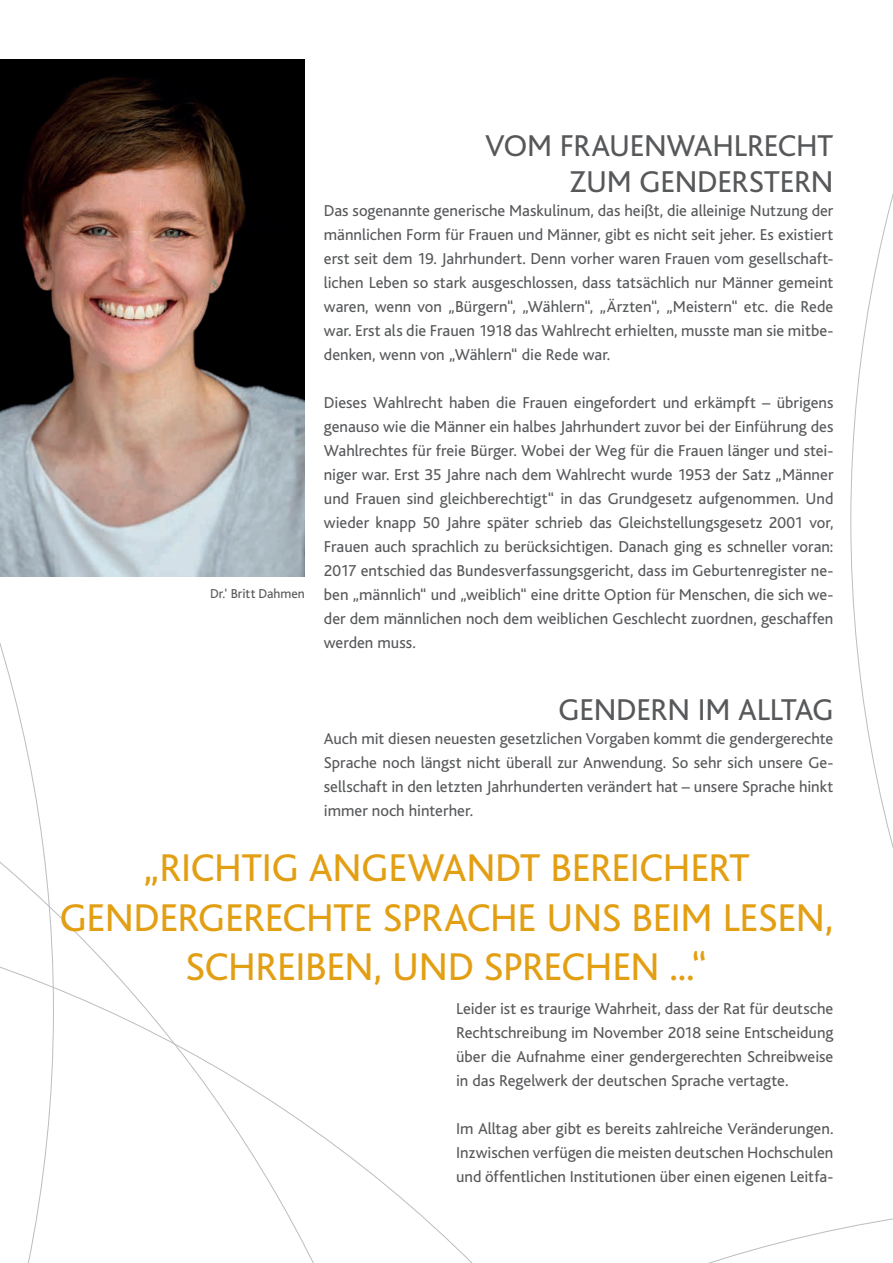
<style>
.page{position:relative;width:893px;height:1263px;background:#fff}
.page>*{position:absolute;margin:0;border:0;box-sizing:border-box;transform-origin:0 0}
.t1{font:40.5px/49.5px "Bliss";letter-spacing:-.01em;color:#e39f13;text-align:center}
.t2{font:31.5px/36px "Bliss";letter-spacing:-.005em;color:#57585a;text-align:right}
.t3{font:16.5px/24px "Bliss";color:#57585a;text-align:justify}
.t4{font:13.5px "Bliss";color:#57585a}
</style>
<div class="page">
<svg style="left:0;top:576px;width:406px;height:626px"></svg>
<svg style="left:850px;top:193px;width:43px;height:656px"></svg>
<svg style="left:28px;top:1202px;width:865px;height:61px"></svg>
<img style="left:0;top:59px;width:305px;height:517px">
<p class="t4" style="left:210px;top:587px;width:96px">Dr.‘ Britt Dahmen</p>
<h2 class="t2" style="left:485px;top:128px;width:350px">VOM FRAUENWAHLRECHT<br>ZUM GENDERSTERN</h2>
<p class="t3" style="left:324px;top:199px;width:511px">Das sogenannte generische Maskulinum, das heißt, die alleinige Nutzung der männlichen Form für Frauen und Männer, gibt es nicht seit jeher. Es existiert erst seit dem 19. Jahrhundert. Denn vorher waren Frauen vom gesellschaft&shy;lichen Leben so stark ausgeschlossen, dass tatsächlich nur Männer gemeint waren, wenn von „Bürgern“, „Wählern“, „Ärzten“, „Meistern“ etc. die Rede war. Erst als die Frauen 1918 das Wahlrecht erhielten, musste man sie mitbe&shy;denken, wenn von „Wählern“ die Rede war.</p>
<p class="t3" style="left:324px;top:391px;width:511px">Dieses Wahlrecht haben die Frauen eingefordert und erkämpft – übrigens genauso wie die Männer ein halbes Jahrhundert zuvor bei der Einführung des Wahlrechtes für freie Bürger. Wobei der Weg für die Frauen länger und stei&shy;niger war. Erst 35 Jahre nach dem Wahlrecht wurde 1953 der Satz „Männer und Frauen sind gleichberechtigt“ in das Grundgesetz aufgenommen. Und wieder knapp 50 Jahre später schrieb das Gleichstellungsgesetz 2001 vor, Frauen auch sprachlich zu berücksichtigen. Danach ging es schneller voran:<br>2017 entschied das Bundesverfassungsgericht, dass im Geburtenregister ne&shy;ben „männlich“ und „weiblich“ eine dritte Option für Menschen, die sich we&shy;der dem männlichen noch dem weiblichen Geschlecht zuordnen, geschaffen werden muss.</p>
<h2 class="t2" style="left:559px;top:692px;width:276px">GENDERN IM ALLTAG</h2>
<p class="t3" style="left:324px;top:727px;width:511px">Auch mit diesen neuesten gesetzlichen Vorgaben kommt die gendergerechte Sprache noch längst nicht überall zur Anwendung. So sehr sich unsere Ge&shy;sellschaft in den letzten Jahrhunderten verändert hat – unsere Sprache hinkt immer noch hinterher.</p>
<h1 class="t1" style="left:60px;top:844px;width:775px">„RICHTIG ANGEWANDT BEREICHERT<br>GENDERGERECHTE SPRACHE UNS BEIM LESEN,<br>SCHREIBEN, UND SPRECHEN ...“</h1>
<p class="t3" style="left:456px;top:997px;width:379px">Leider ist es traurige Wahrheit, dass der Rat für deutsche Rechtschreibung im November 2018 seine Entscheidung über die Aufnahme einer gendergerechten Schreibweise in das Regelwerk der deutschen Sprache vertagte.</p>
<p class="t3" style="left:456px;top:1117px;width:379px">Im Alltag aber gibt es bereits zahlreiche Veränderungen.<br>Inzwischen verfügen die meisten deutschen Hochschulen und öffentlichen Institutionen über einen eigenen Leitfa-</p>
</div>
